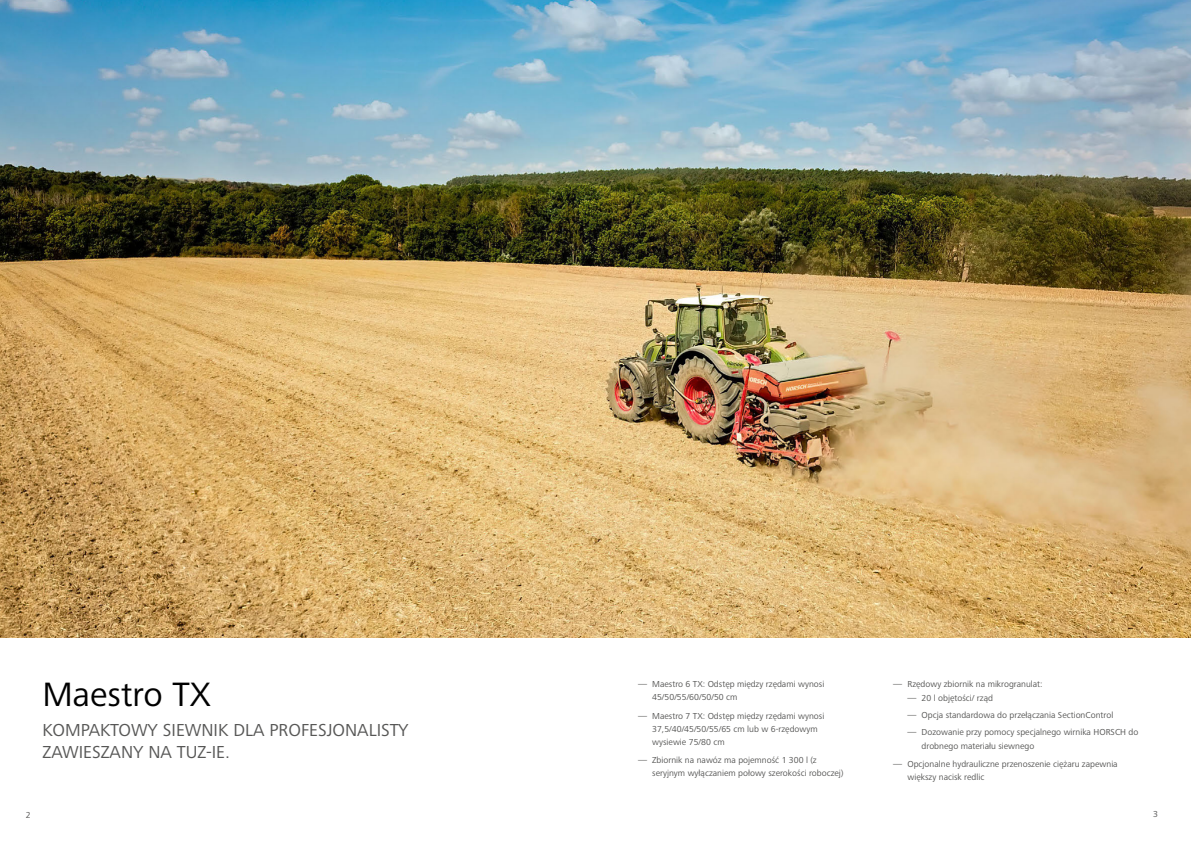
<style>
.page{position:relative;width:1191px;height:842px;background:#fff}
.page>*{position:absolute;margin:0;border:0;box-sizing:border-box;transform-origin:0 0}
.A_HEAD{font:35px "Frutiger Next LTW1 G";color:#000}
.t1{font:18px/22px "Frutiger Next LTW1 G";color:#575756}
.t2{font:9px/13px "Frutiger Next LTW1 G";color:#575756}
</style>
<div class="page">
<img style="left:0;top:0;width:1191px;height:638px">
<p class="A_HEAD" style="left:43px;top:674px;width:170px">Maestro TX</p>
<p class="t1" style="left:43px;top:719px;width:367px">KOMPAKTOWY SIEWNIK DLA PROFESJONALISTY<br>ZAWIESZANY NA TUZ-IE.</p>
<p class="t2" style="left:652px;top:678px;width:174px;text-indent:-14px">― Maestro 6 TX: Odstęp między rzędami wynosi<br>45/50/55/60/50/50 cm</p>
<p class="t2" style="left:652px;top:709px;width:174px;text-indent:-14px">― Maestro 7 TX: Odstęp między rzędami wynosi<br>37,5/40/45/50/55/65 cm lub w 6-rzędowym wysiewie 75/80 cm</p>
<p class="t2" style="left:652px;top:754px;width:193px;text-indent:-14px">― Zbiornik na nawóz ma pojemność 1 300 l (z seryjnym wyłączaniem połowy szerokości roboczej)</p>
<p class="t2" style="left:893px;top:678px;width:151px">― Rzędowy zbiornik na mikrogranulat:</p>
<p class="t2" style="left:907px;top:692px;width:87px">― 20 l objętości/ rząd</p>
<p class="t2" style="left:907px;top:708px;width:207px">― Opcja standardowa do przełączania SectionControl</p>
<p class="t2" style="left:921px;top:725px;width:218px;line-height:14px;text-indent:-14px">― Dozowanie przy pomocy specjalnego wirnika HORSCH do drobnego materiału siewnego</p>
<p class="t2" style="left:907px;top:758px;width:212px;text-indent:-14px">― Opcjonalne hydrauliczne przenoszenie ciężaru zapewnia większy nacisk redlic</p>
<p class="t2" style="left:26px;top:809px;width:6px">2</p>
<p class="t2" style="left:1153px;top:808px;width:6px">3</p>
</div>
